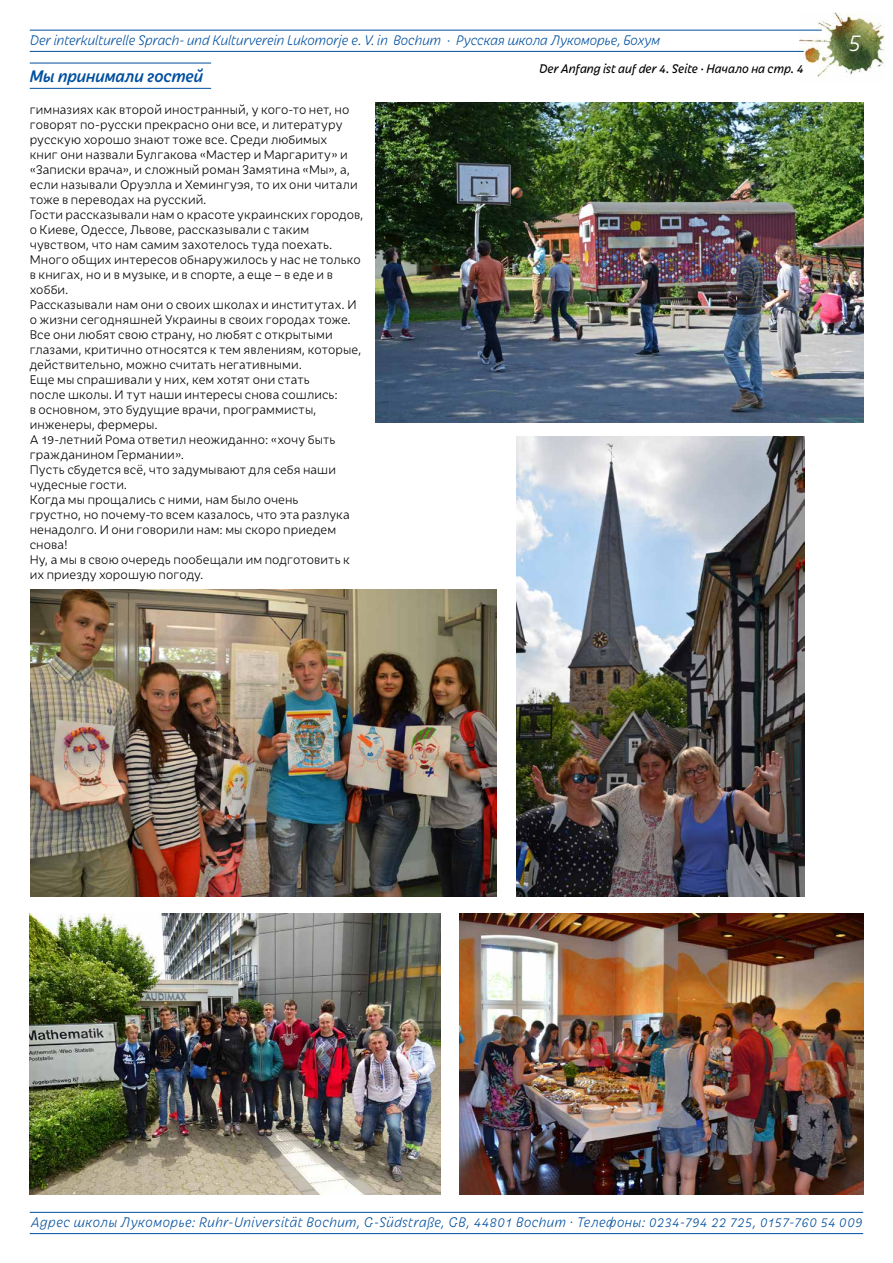
<style>
.page{position:relative;width:893px;height:1263px;background:#fff}
.page>*{position:absolute;margin:0;border:0;box-sizing:border-box;transform-origin:0 0}
.t1{font:italic 300 27px "Iskra";color:#fff}
.t2{font:italic 500 18px "Iskra";color:#004f9f}
.t3{font:italic 300 15px "Iskra";letter-spacing:.025em;color:#004f9f}
.t4{font:italic 300 15px "Iskra";color:#004f9f}
.t5{font:300 13.5px/15px "Iskra";letter-spacing:.005em;color:#000}
.t6{font:italic 13.5px "Iskra";color:#000}
</style>
<div class="page">
<img style="left:799px;top:12px;width:85px;height:65px">
<hr style="left:30px;top:30px;width:792px;height:1px;background:#004f9f">
<hr style="left:30px;top:1212px;width:833px;height:1px;background:#004f9f">
<hr style="left:30px;top:51px;width:774px;height:1px;background:#004f9f">
<hr style="left:30px;top:1233px;width:833px;height:1px;background:#004f9f">
<hr style="left:30px;top:63px;width:181px;height:1px;background:#004f9f">
<hr style="left:30px;top:88px;width:181px;height:1px;background:#004f9f">
<img style="left:31px;top:590px;width:466px;height:306px">
<img style="left:517px;top:436px;width:288px;height:460px">
<img style="left:375px;top:103px;width:488px;height:319px">
<img style="left:30px;top:913px;width:411px;height:282px">
<img style="left:459px;top:913px;width:404px;height:282px">
<p class="t4" style="left:30px;top:31px;width:632px">Der interkulturelle Sprach- und Kulturverein Lukomorje e. V. in Bochum · Русская школа Лукоморье, Бохум</p>
<h2 class="t2" style="left:30px;top:64px;width:175px">Мы принимали гостей</h2>
<p class="t5" style="left:30px;top:101px;width:335px">гимназиях как второй иностранный, у кого-то нет, но говорят по-русски прекрасно они все, и литературу русскую хорошо знают тоже все. Среди любимых<br>книг они назвали Булгакова «Мастер и Маргариту» и «Записки врача», и сложный роман Замятина «Мы», а, если называли Оруэлла и Хемингуэя, то их они читали тоже в переводах на русский.<br>Гости рассказывали нам о красоте украинских городов, о Киеве, Одессе, Львове, рассказывали с таким чувством, что нам самим захотелось туда поехать.<br>Много общих интересов обнаружилось у нас не только в книгах, но и в музыке, и в спорте, а еще – в еде и в хобби.<br>Рассказывали нам они о своих школах и институтах. И о жизни сегодняшней Украины в своих городах тоже.<br>Все они любят свою страну, но любят с открытыми глазами, критично относятся к тем явлениям, которые, действительно, можно считать негативными.<br>Еще мы спрашивали у них, кем хотят они стать<br>после школы. И тут наши интересы снова сошлись:<br>в основном, это будущие врачи, программисты, инженеры, фермеры.<br>А 19-летний Рома ответил неожиданно: «хочу быть гражданином Германии».<br>Пусть сбудется всё, что задумывают для себя наши чудесные гости.<br>Когда мы прощались с ними, нам было очень<br>грустно, но почему-то всем казалось, что эта разлука ненадолго. И они говорили нам: мы скоро приедем снова!<br>Ну, а мы в свою очередь пообещали им подготовить к их приезду хорошую погоду.</p>
<p class="t6" style="left:539px;top:60px;width:266px">Der Anfang ist auf der 4. Seite · Начало на стр. 4</p>
<h1 class="t1" style="left:848px;top:25px;width:15px">5</h1>
<p class="t3" style="left:31px;top:1212px;width:833px">Адрес школы Лукоморье: Ruhr-Universität Bochum, G-Südstraße, GB, 44801 Bochum · Телефоны: 0234-794 22 725, 0157-760 54 009</p>
</div>
